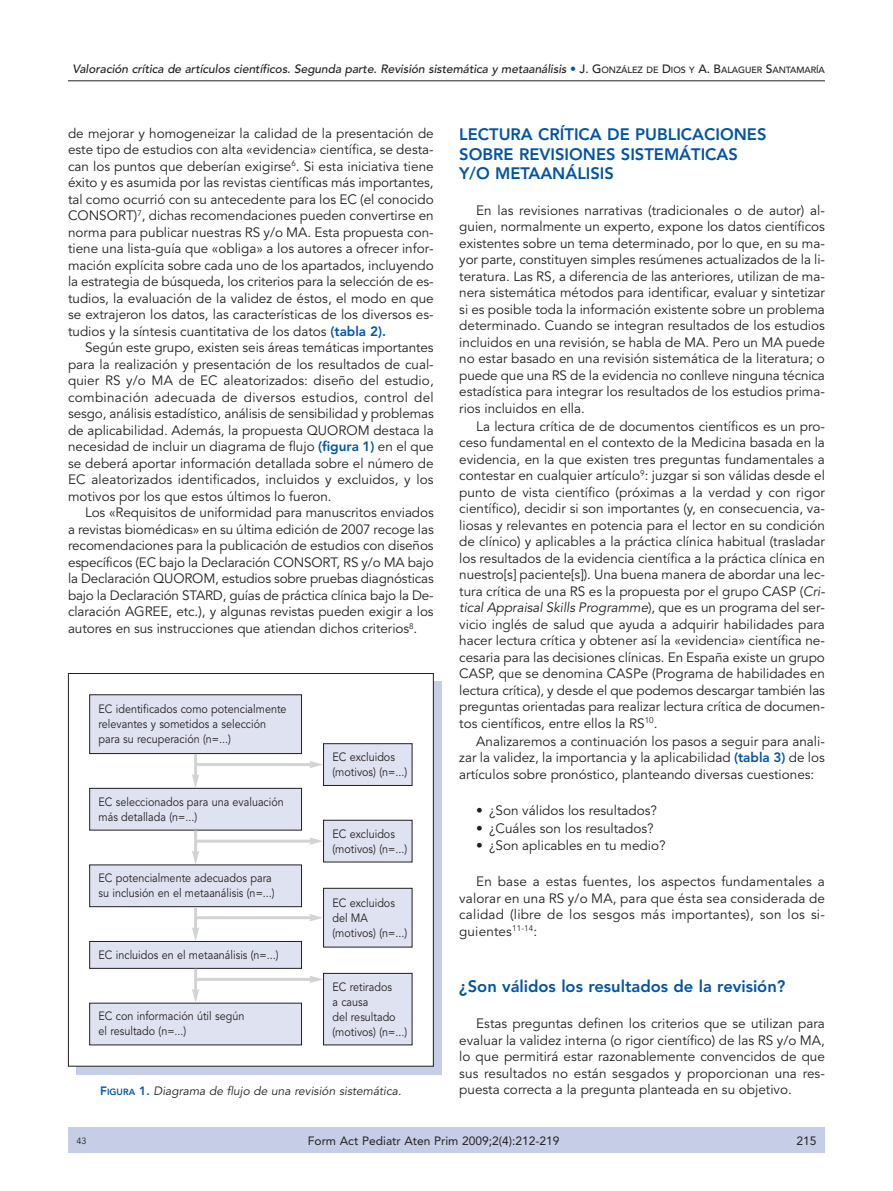
<style>
.page{position:relative;width:893px;height:1191px;background:#fff}
.page>*{position:absolute;margin:0;border:0;box-sizing:border-box;transform-origin:0 0}
.t1{font:800 16.5px/19.5px "Avenir";color:#0054a4}
.t2{font:13.5px/16.5px "Avenir";color:#231f20;text-align:justify}
.t3{font:12px/15px "Avenir";color:#231f20;scale:.9 1}
.t4{font:500 12px "Avenir";letter-spacing:-.005em;color:#231f20}
.t5{font:12px "Avenir";color:#231f20}
.t6{font:12px "Avenir";color:#231f20}
.t7{font:9px "Avenir";color:#231f20}
.s1{color:#0054a4}
.s2{font-size:9px}
.s3{font-weight:800;color:#0054a4}
.s4{font-weight:800;font-size:9px;color:#0054a4}
</style>
<div class="page">
<div style="left:68px;top:1127px;width:757px;height:25px;background:#c6cde7"></div>
<hr style="left:68px;top:80px;width:757px;height:1px;background:#231f20">
<div style="left:77px;top:681px;width:365px;height:394px;background:#c6cde7"></div>
<div style="left:68px;top:673px;width:365px;height:393px;background:#fff"></div>
<div style="left:68px;top:673px;width:366px;height:393px;border:1px solid #231f20"></div>
<div style="left:90px;top:695px;width:212px;height:58px;background:#dfe2f1"></div>
<div style="left:89px;top:694px;width:213px;height:60px;border:1px solid #231f20"></div>
<div style="left:324px;top:743px;width:88px;height:42px;background:#dfe2f1"></div>
<div style="left:323px;top:743px;width:89px;height:43px;border:1px solid #231f20"></div>
<div style="left:324px;top:820px;width:88px;height:42px;background:#dfe2f1"></div>
<div style="left:323px;top:820px;width:89px;height:42px;border:1px solid #231f20"></div>
<div style="left:324px;top:888px;width:88px;height:59px;background:#dfe2f1"></div>
<div style="left:323px;top:888px;width:89px;height:59px;border:1px solid #231f20"></div>
<div style="left:324px;top:973px;width:88px;height:72px;background:#dfe2f1"></div>
<div style="left:323px;top:973px;width:89px;height:72px;border:1px solid #231f20"></div>
<div style="left:90px;top:788px;width:212px;height:42px;background:#dfe2f1"></div>
<div style="left:89px;top:788px;width:213px;height:42px;border:1px solid #231f20"></div>
<div style="left:90px;top:865px;width:212px;height:41px;background:#dfe2f1"></div>
<div style="left:89px;top:864px;width:213px;height:43px;border:1px solid #231f20"></div>
<div style="left:90px;top:941px;width:212px;height:27px;background:#dfe2f1"></div>
<div style="left:89px;top:941px;width:213px;height:27px;border:1px solid #231f20"></div>
<div style="left:90px;top:1003px;width:212px;height:42px;background:#dfe2f1"></div>
<hr style="left:194px;top:754px;width:3px;height:22px;background:#d1d3d4">
<svg style="left:192px;top:774px;width:7px;height:14px"></svg>
<hr style="left:196px;top:763px;width:116px;height:3px;background:#d1d3d4">
<svg style="left:309px;top:761px;width:14px;height:7px"></svg>
<hr style="left:194px;top:830px;width:3px;height:23px;background:#d1d3d4">
<svg style="left:192px;top:851px;width:7px;height:13px"></svg>
<hr style="left:196px;top:839px;width:116px;height:3px;background:#d1d3d4">
<svg style="left:309px;top:837px;width:14px;height:8px"></svg>
<hr style="left:194px;top:907px;width:3px;height:22px;background:#d1d3d4">
<svg style="left:192px;top:927px;width:7px;height:14px"></svg>
<hr style="left:196px;top:916px;width:116px;height:3px;background:#d1d3d4">
<svg style="left:309px;top:914px;width:14px;height:7px"></svg>
<hr style="left:194px;top:968px;width:3px;height:23px;background:#d1d3d4">
<svg style="left:192px;top:989px;width:7px;height:13px"></svg>
<hr style="left:196px;top:978px;width:116px;height:3px;background:#d1d3d4">
<svg style="left:309px;top:976px;width:14px;height:7px"></svg>
<p class="t4" style="left:73px;top:64px;width:754px">Valoración crítica de artículos científicos. Segunda parte. Revisión sistemática y metaanálisis <span class="s1">•</span> J. G<span class="s2">ONZÁLEZ DE</span> D<span class="s2">IOS Y</span> A. B<span class="s2">ALAGUER</span> S<span class="s2">ANTAMARÍA</span></p>
<p class="t2" style="left:68px;top:126px;width:367px">de mejorar y homogeneizar la calidad de la presentación de este tipo de estudios con alta «evidencia» científica, se desta&shy;can los puntos que deberían exigirse<sup>6</sup>. Si esta iniciativa tiene éxito y es asumida por las revistas científicas más importantes, tal como ocurrió con su antecedente para los EC (el conocido CONSORT)<sup>7</sup>, dichas recomendaciones pueden convertirse en norma para publicar nuestras RS y/o MA. Esta propuesta con&shy;tiene una lista-guía que «obliga» a los autores a ofrecer infor&shy;mación explícita sobre cada uno de los apartados, incluyendo la estrategia de búsqueda, los criterios para la selección de es&shy;tudios, la evaluación de la validez de éstos, el modo en que se extrajeron los datos, las características de los diversos es&shy;tudios y la síntesis cuantitativa de los datos <span class="s3">(tabla 2).</span></p>
<p class="t2" style="left:68px;top:341px;width:367px;text-indent:17px">Según este grupo, existen seis áreas temáticas importantes para la realización y presentación de los resultados de cual&shy;quier RS y/o MA de EC aleatorizados: diseño del estudio, combinación adecuada de diversos estudios, control del sesgo, análisis estadístico, análisis de sensibilidad y problemas de aplicabilidad. Además, la propuesta QUOROM destaca la necesidad de incluir un diagrama de flujo <span class="s3">(figura 1)</span> en el que se deberá aportar información detallada sobre el número de EC aleatorizados identificados, incluidos y excluidos, y los motivos por los que estos últimos lo fueron.</p>
<p class="t2" style="left:68px;top:506px;width:367px;text-indent:17px">Los «Requisitos de uniformidad para manuscritos enviados a revistas biomédicas» en su última edición de 2007 recoge las recomendaciones para la publicación de estudios con diseños específicos (EC bajo la Declaración CONSORT, RS y/o MA bajo la Declaración QUOROM, estudios sobre pruebas diagnósticas bajo la Declaración STARD, guías de práctica clínica bajo la De&shy;claración AGREE, etc.), y algunas revistas pueden exigir a los autores en sus instrucciones que atiendan dichos criterios<sup>8</sup>.</p>
<p class="t3" style="left:99px;top:703px;width:210px">EC identificados como potencialmente relevantes y sometidos a selección para su recuperación (n=...)</p>
<p class="t3" style="left:99px;top:795px;width:207px">EC seleccionados para una evaluación más detallada (n=...)</p>
<p class="t3" style="left:99px;top:872px;width:197px">EC potencialmente adecuados para su inclusión en el metaanálisis (n=...)</p>
<p class="t3" style="left:99px;top:948px;width:202px">EC incluidos en el metaanálisis (n=...)</p>
<p class="t3" style="left:99px;top:1010px;width:163px">EC con información útil según el resultado (n=...)</p>
<p class="t3" style="left:332px;top:750px;width:84px">EC excluidos (motivos) (n=...)</p>
<p class="t3" style="left:332px;top:827px;width:84px">EC excluidos (motivos) (n=...)</p>
<p class="t3" style="left:332px;top:896px;width:84px">EC excluidos del MA (motivos) (n=...)</p>
<p class="t3" style="left:332px;top:980px;width:84px">EC retirados<br>a causa<br>del resultado (motivos) (n=...)</p>
<p class="t5" style="left:100px;top:1085px;width:304px"><span class="s3">F</span><span class="s4">IGURA</span> <span class="s3">1.</span> Diagrama de flujo de una revisión sistemática.</p>
<p class="t1" style="left:459px;top:126px;width:309px">LECTURA CRÍTICA DE PUBLICACIONES<br>SOBRE REVISIONES SISTEMÁTICAS<br>Y/O METAANÁLISIS</p>
<p class="t2" style="left:459px;top:203px;width:367px;text-indent:17px">En las revisiones narrativas (tradicionales o de autor) al&shy;guien, normalmente un experto, expone los datos científicos existentes sobre un tema determinado, por lo que, en su ma&shy;yor parte, constituyen simples resúmenes actualizados de la li&shy;teratura. Las RS, a diferencia de las anteriores, utilizan de ma&shy;nera sistemática métodos para identificar, evaluar y sintetizar si es posible toda la información existente sobre un problema determinado. Cuando se integran resultados de los estudios incluidos en una revisión, se habla de MA. Pero un MA puede no estar basado en una revisión sistemática de la literatura; o puede que una RS de la evidencia no conlleve ninguna técnica estadística para integrar los resultados de los estudios prima&shy;rios incluidos en ella.</p>
<p class="t2" style="left:459px;top:419px;width:369px;text-align:left;text-indent:17px">La lectura crítica de de documentos científicos es un pro&shy;ceso fundamental en el contexto de la Medicina basada en la evidencia, en la que existen tres preguntas fundamentales a contestar en cualquier artículo<sup>9</sup>: juzgar si son válidas desde el punto de vista científico (próximas a la verdad y con rigor científico), decidir si son importantes (y, en consecuencia, va&shy;liosas y relevantes en potencia para el lector en su condición de clínico) y aplicables a la práctica clínica habitual (trasladar los resultados de la evidencia científica a la práctica clínica en nuestro[s] paciente[s]). Una buena manera de abordar una lec&shy;tura crítica de una RS es la propuesta por el grupo CASP (Cri&shy;tical Appraisal Skills Programme), que es un programa del ser&shy;vicio inglés de salud que ayuda a adquirir habilidades para hacer lectura crítica y obtener así la «evidencia» científica ne&shy;cesaria para las decisiones clínicas. En España existe un grupo CASP, que se denomina CASPe (Programa de habilidades en lectura crítica), y desde el que podemos descargar también las preguntas orientadas para realizar lectura crítica de documen&shy;tos científicos, entre ellos la RS<sup>10</sup>.</p>
<p class="t2" style="left:459px;top:734px;width:367px;text-indent:17px">Analizaremos a continuación los pasos a seguir para anali&shy;zar la validez, la importancia y la aplicabilidad <span class="s3">(tabla 3)</span> de los artículos sobre pronóstico, planteando diversas cuestiones:</p>
<p class="t2" style="left:476px;top:803px;width:182px">• ¿Son válidos los resultados?</p>
<p class="t2" style="left:476px;top:821px;width:179px">• ¿Cuáles son los resultados?</p>
<p class="t2" style="left:476px;top:839px;width:191px">• ¿Son aplicables en tu medio?</p>
<p class="t2" style="left:459px;top:874px;width:367px;text-indent:17px">En base a estas fuentes, los aspectos fundamentales a valorar en una RS y/o MA, para que ésta sea considerada de calidad (libre de los sesgos más importantes), son los si&shy;guientes<sup>11-14</sup>:</p>
<p class="t1" style="left:459px;top:978px;width:328px">¿Son válidos los resultados de la revisión?</p>
<p class="t2" style="left:459px;top:1016px;width:367px;text-indent:17px">Estas preguntas definen los criterios que se utilizan para evaluar la validez interna (o rigor científico) de las RS y/o MA, lo que permitirá estar razonablemente convencidos de que sus resultados no están sesgados y proporcionan una res&shy;puesta correcta a la pregunta planteada en su objetivo.</p>
<p class="t7" style="left:77px;top:1137px;width:12px">43</p>
<p class="t6" style="left:308px;top:1135px;width:253px">Form Act Pediatr Aten Prim 2009;2(4):212-219</p>
<p class="t6" style="left:796px;top:1135px;width:22px">215</p>
</div>
